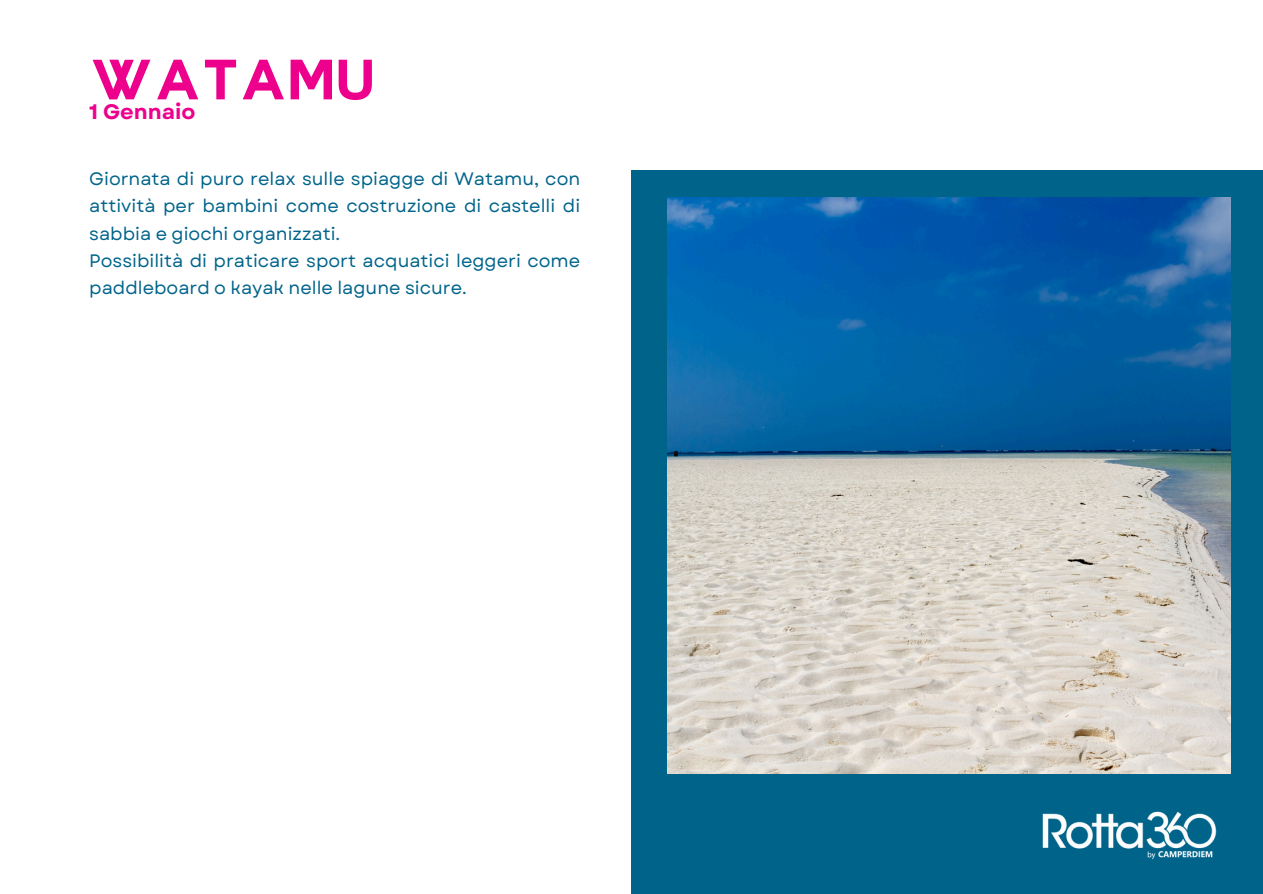
<style>
.page{position:relative;width:1263px;height:894px;background:#fff}
.page>*{position:absolute;margin:0;border:0;box-sizing:border-box;transform-origin:0 0}
.t1{font:55.5px "Colette";color:#ec008c}
.t2{font:700 21px "Garet";color:#ec008c}
.t3{font:18px/27px "Garet";color:#00648a;text-align:justify}
</style>
<div class="page">
<div style="left:631px;top:170px;width:632px;height:723px;background:#00648a"></div>
<img style="left:1042px;top:811px;width:175px;height:49px">
<img style="left:667px;top:197px;width:564px;height:576px">
<p class="t1" style="left:89px;top:44px;width:287px">WATAMU</p>
<p class="t2" style="left:89px;top:97px;width:108px">1 Gennaio</p>
<h2 class="t3" style="left:89px;top:166px;width:492px">Giornata di puro relax sulle spiagge di Watamu, con attività per bambini come costruzione di castelli di sabbia e giochi organizzati.</h2>
<p class="t3" style="left:89px;top:247px;width:492px">Possibilità di praticare sport acquatici leggeri come paddleboard o kayak nelle lagune sicure.</p>
</div>
